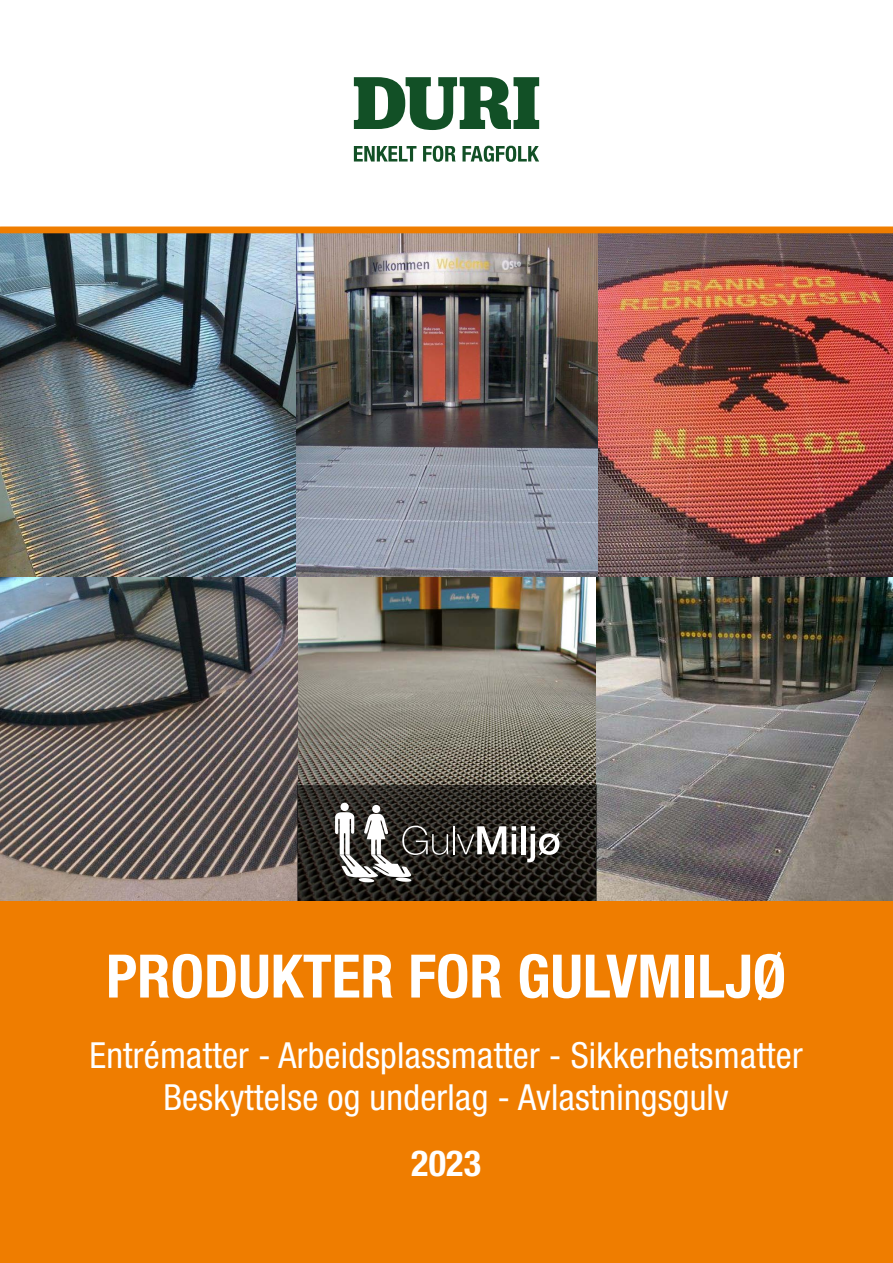
<style>
.page{position:relative;width:893px;height:1263px;background:#fff}
.page>*{position:absolute;margin:0;border:0;box-sizing:border-box;transform-origin:0 0}
.t1{font:700 condensed 60px "Helvetica Neue LT Pro";color:#fff}
.t2{font:condensed 36px "Helvetica Neue LT Pro";letter-spacing:.005em;color:#fff}
.t3{font:700 condensed 36px "Helvetica Neue LT Pro";color:#fff}
</style>
<div class="page">
<img style="left:298px;top:576px;width:298px;height:209px">
<img style="left:596px;top:576px;width:297px;height:325px">
<img style="left:0;top:576px;width:298px;height:325px">
<img style="left:0;top:233px;width:296px;height:343px">
<img style="left:296px;top:233px;width:597px;height:343px">
<svg style="left:297px;top:785px;width:299px;height:116px;background:#26231e"></svg>
<svg style="left:335px;top:803px;width:225px;height:79px"></svg>
<div style="left:0;top:901px;width:893px;height:362px;background:#ef7d00"></div>
<svg style="left:0;top:226px;width:893px;height:7px;background:#f08612"></svg>
<svg style="left:354px;top:146px;width:62px;height:16px"></svg>
<svg style="left:423px;top:146px;width:33px;height:16px"></svg>
<svg style="left:462px;top:146px;width:77px;height:16px"></svg>
<svg style="left:354px;top:77px;width:185px;height:53px"></svg>
<p class="t1" style="left:106px;top:940px;width:682px">PRODUKTER FOR GULVMILJØ</p>
<p class="t2" style="left:89px;top:1034px;width:715px">Entrématter - Arbeidsplassmatter - Sikkerhetsmatter</p>
<p class="t2" style="left:163px;top:1076px;width:567px">Beskyttelse og underlag - Avlastningsgulv</p>
<p class="t3" style="left:411px;top:1142px;width:71px">2023</p>
</div>
